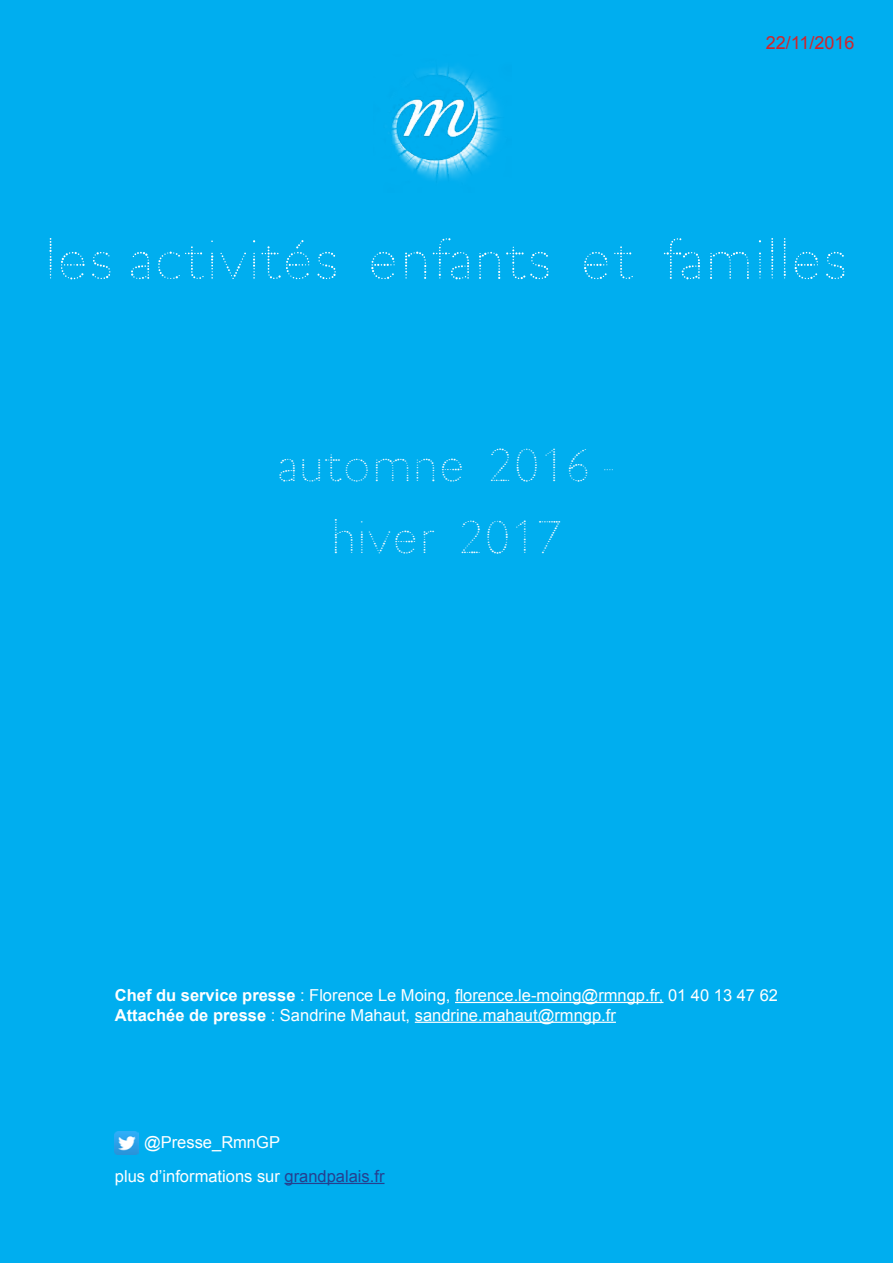
<style>
.page{position:relative;width:893px;height:1263px;background:#00aeef}
.page>*{position:absolute;margin:0;border:0;box-sizing:border-box;transform-origin:0 0}
.t1{font:54px "RMNGP Constellation Random";color:#fff}
.t2{font:45px/72px "RMNGP Constellation Random";color:#fff;text-align:center}
.t3{font:18px "Arial";color:#d2232a}
.t4{font:16.5px/19.8px "Arial";color:#fff}
.s1{font-weight:700}
.s2{color:#25408f}
</style>
<div class="page">
<img style="left:391px;top:67px;width:109px;height:113px">
<hr style="left:455px;top:1002px;width:208px;height:1px;background:#fff">
<hr style="left:415px;top:1022px;width:201px;height:1px;background:#fff">
<hr style="left:285px;top:1183px;width:100px;height:1px;background:#25408f">
<img style="left:115px;top:1131px;width:23px;height:23px">
<p class="t3" style="left:766px;top:31px;width:90px">22/11/2016</p>
<h1 class="t1" style="left:44px;top:217px;width:806px">les activités enfants et familles</h1>
<h2 class="t2" style="left:277px;top:425px;width:340px">automne 2016 - hiver 2017</h2>
<p class="t4" style="left:115px;top:985px;width:665px"><span class="s1">Chef du service presse</span> : Florence Le Moing, florence.le-moing@rmngp.fr, 01 40 13 47 62<br><span class="s1">Attachée de presse</span> : Sandrine Mahaut, sandrine.mahaut@rmngp.fr</p>
<p class="t4" style="left:115px;top:1125px;width:271px;line-height:33.8px;text-indent:29px">@Presse_RmnGP<br>plus d’informations sur <span class="s2">grandpalais.fr</span></p>
</div>
